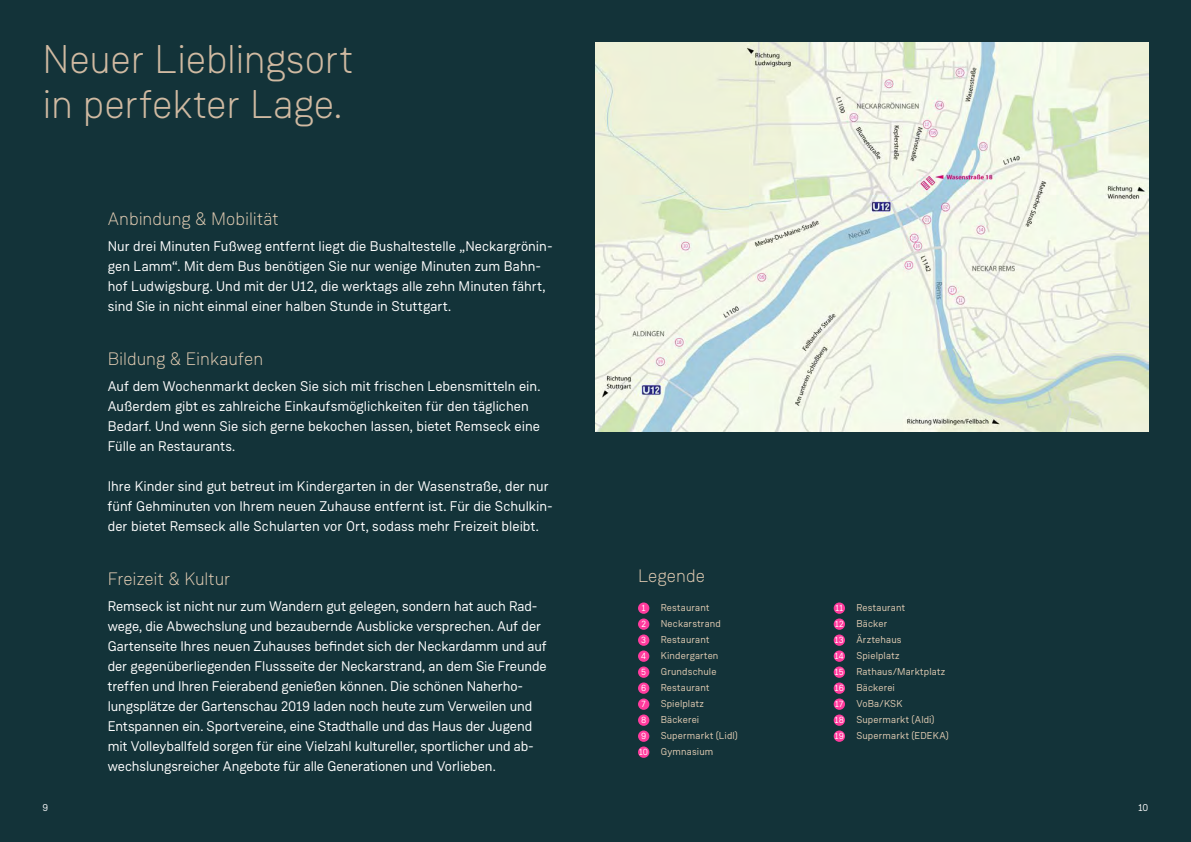
<style>
.page{position:relative;width:1191px;height:842px;background:#fff}
.page>*{position:absolute;margin:0;border:0;box-sizing:border-box;transform-origin:0 0}
.t1{font:300 40px/45px "Weissenhof Grotesk";letter-spacing:-.01em;color:#d0baa2}
.t2{font:300 18px "Weissenhof Grotesk";color:#e2ccb3}
.t3{font:14px/20px "Weissenhof Grotesk";color:#fff}
.t4{font:10px/16px "Weissenhof Grotesk";letter-spacing:.015em;color:#e2ccb3}
.t5{font:10px "Weissenhof Grotesk";color:#fff}
.t6{font:9px/16px "Weissenhof Grotesk";letter-spacing:.02em;color:#fff}
</style>
<div class="page">
<div style="left:595px;top:0;width:596px;height:842px;background:#133339"></div>
<div style="left:0;top:0;width:595px;height:842px;background:#133339"></div>
<img style="left:595px;top:43px;width:553px;height:389px">
<div style="left:638px;top:602px;width:11px;height:12px;background:#ff3b9d;border-radius:50%"></div>
<div style="left:638px;top:618px;width:11px;height:12px;background:#ff3b9d;border-radius:50%"></div>
<div style="left:638px;top:634px;width:11px;height:12px;background:#ff3b9d;border-radius:50%"></div>
<div style="left:638px;top:650px;width:11px;height:12px;background:#ff3b9d;border-radius:50%"></div>
<div style="left:638px;top:666px;width:11px;height:12px;background:#ff3b9d;border-radius:50%"></div>
<div style="left:638px;top:682px;width:11px;height:12px;background:#ff3b9d;border-radius:50%"></div>
<div style="left:638px;top:698px;width:11px;height:12px;background:#ff3b9d;border-radius:50%"></div>
<div style="left:638px;top:714px;width:11px;height:12px;background:#ff3b9d;border-radius:50%"></div>
<div style="left:638px;top:730px;width:11px;height:12px;background:#ff3b9d;border-radius:50%"></div>
<div style="left:638px;top:746px;width:11px;height:12px;background:#ff3b9d;border-radius:50%"></div>
<div style="left:833px;top:602px;width:12px;height:12px;background:#ff3b9d;border-radius:50%"></div>
<div style="left:833px;top:618px;width:12px;height:12px;background:#ff3b9d;border-radius:50%"></div>
<div style="left:833px;top:634px;width:12px;height:12px;background:#ff3b9d;border-radius:50%"></div>
<div style="left:833px;top:650px;width:12px;height:12px;background:#ff3b9d;border-radius:50%"></div>
<div style="left:833px;top:666px;width:12px;height:12px;background:#ff3b9d;border-radius:50%"></div>
<div style="left:833px;top:682px;width:12px;height:12px;background:#ff3b9d;border-radius:50%"></div>
<div style="left:833px;top:698px;width:12px;height:12px;background:#ff3b9d;border-radius:50%"></div>
<div style="left:833px;top:714px;width:12px;height:12px;background:#ff3b9d;border-radius:50%"></div>
<div style="left:833px;top:730px;width:12px;height:12px;background:#ff3b9d;border-radius:50%"></div>
<h1 class="t1" style="left:43px;top:36px;width:312px">Neuer Lieblingsort in perfekter Lage.</h1>
<p class="t2" style="left:108px;top:208px;width:172px">Anbindung &amp; Mobilität</p>
<p class="t3" style="left:108px;top:236px;width:446px">Nur drei Minuten Fußweg entfernt liegt die Bushaltestelle „Neckargrönin&shy;gen Lamm“. Mit dem Bus benötigen Sie nur wenige Minuten zum Bahn&shy;hof Ludwigsburg. Und mit der U12, die werktags alle zehn Minuten fährt, sind Sie in nicht einmal einer halben Stunde in Stuttgart.</p>
<p class="t2" style="left:108px;top:348px;width:157px">Bildung &amp; Einkaufen</p>
<p class="t3" style="left:108px;top:376px;width:434px">Auf dem Wochenmarkt decken Sie sich mit frischen Lebensmitteln ein.<br>Außerdem gibt es zahlreiche Einkaufsmöglichkeiten für den täglichen Bedarf. Und wenn Sie sich gerne bekochen lassen, bietet Remseck eine Fülle an Restaurants.</p>
<p class="t3" style="left:108px;top:476px;width:447px">Ihre Kinder sind gut betreut im Kindergarten in der Wasenstraße, der nur fünf Gehminuten von Ihrem neuen Zuhause entfernt ist. Für die Schulkin&shy;der bietet Remseck alle Schularten vor Ort, sodass mehr Freizeit bleibt.</p>
<p class="t2" style="left:108px;top:568px;width:124px">Freizeit &amp; Kultur</p>
<p class="t3" style="left:108px;top:596px;width:441px">Remseck ist nicht nur zum Wandern gut gelegen, sondern hat auch Rad&shy;wege, die Abwechslung und bezaubernde Ausblicke versprechen. Auf der Gartenseite Ihres neuen Zuhauses befindet sich der Neckardamm und auf der gegenüberliegenden Flussseite der Neckarstrand, an dem Sie Freunde treffen und Ihren Feierabend genießen können. Die schönen Naherho&shy;lungsplätze der Gartenschau 2019 laden noch heute zum Verweilen und Entspannen ein. Sportvereine, eine Stadthalle und das Haus der Jugend mit Volleyballfeld sorgen für eine Vielzahl kultureller, sportlicher und ab&shy;wechslungsreicher Angebote für alle Generationen und Vorlieben.</p>
<p class="t2" style="left:638px;top:565px;width:68px">Legende</p>
<p class="t4" style="left:660px;top:600px;width:79px">Restaurant<br>Neckarstrand<br>Restaurant<br>Kindergarten<br>Grundschule<br>Restaurant<br>Spielplatz<br>Bäckerei<br>Supermarkt (Lidl)<br>Gymnasium</p>
<p class="t4" style="left:856px;top:600px;width:94px">Restaurant<br>Bäcker<br>Ärztehaus<br>Spielplatz<br>Rathaus/Marktplatz<br>Bäckerei<br>VoBa/KSK<br>Supermarkt (Aldi)<br>Supermarkt (EDEKA)</p>
<p class="t6" style="left:639px;top:600px;width:11px">1<br>2<br>3<br>4<br>5<br>6<br>7<br>8<br>9<br>10</p>
<p class="t6" style="left:834px;top:600px;width:11px;text-align:justify">11<br>12<br>13<br>14<br>15<br>16<br>17<br>18<br>19</p>
<p class="t5" style="left:43px;top:801px;width:7px">9</p>
<p class="t5" style="left:1138px;top:801px;width:12px">10</p>
</div>
